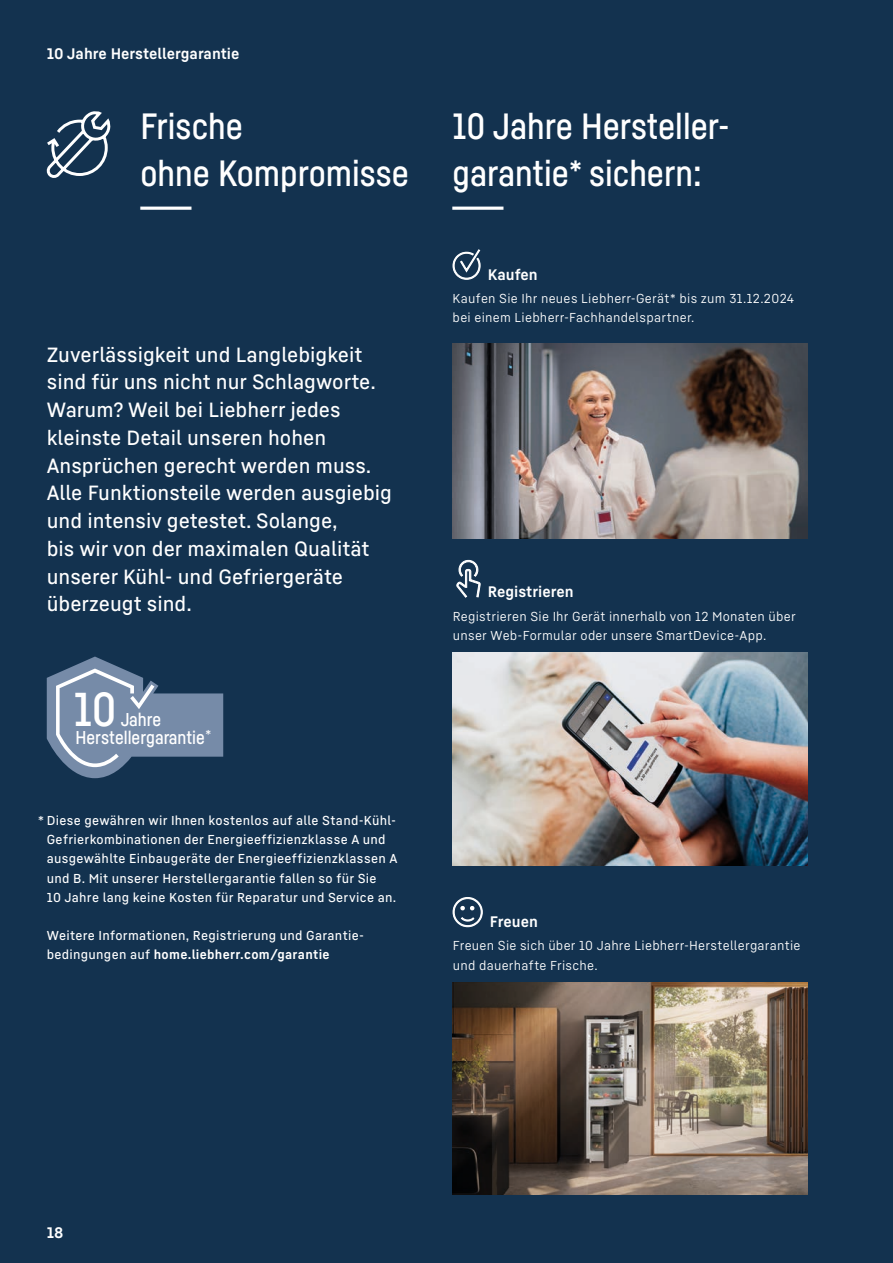
<style>
.page{position:relative;width:893px;height:1263px;background:#13324f}
.page>*{position:absolute;margin:0;border:0;box-sizing:border-box;transform-origin:0 0}
.t1{font:46.8px "Liebherr Head";color:#fff}
.t2{font:36px/46.8px "Liebherr Head";color:#fff}
.t3{font:500 20.25px/27.8px "Liebherr Text";color:#fff}
.t4{font:18.3px/18.3px "Liebherr Head";color:#fff;text-align:center}
.t5{font:700 15px "Liebherr Text";color:#fff}
.t6{font:500 12.75px/19.2px "Liebherr Text";letter-spacing:.02em;color:#fff}
.t7{font:12.75px/19.2px "Liebherr Text";letter-spacing:.02em;color:#fff}
.s1{font-weight:700}
</style>
<div class="page">
<svg style="left:47px;top:111px;width:63px;height:67px"></svg>
<img style="left:453px;top:982px;width:355px;height:213px">
<svg style="left:453px;top:897px;width:30px;height:30px"></svg>
<svg style="left:456px;top:560px;width:24px;height:38px"></svg>
<svg style="left:452px;top:249px;width:29px;height:31px"></svg>
<img style="left:453px;top:344px;width:355px;height:194px">
<img style="left:453px;top:653px;width:355px;height:212px">
<svg style="left:47px;top:656px;width:176px;height:122px"></svg>
<p class="t5" style="left:47px;top:44px;width:194px">10 Jahre Herstellergarantie</p>
<h2 class="t2" style="left:140px;top:102px;width:270px">Frische<br>ohne Kompromisse ⸺</h2>
<h2 class="t2" style="left:453px;top:102px;width:279px">10 Jahre Hersteller&shy;garantie* sichern: ⸺</h2>
<p class="t3" style="left:47px;top:340px;width:347px">Zuverlässigkeit und Langlebigkeit sind für uns nicht nur Schlagworte.<br>Warum? Weil bei Liebherr jedes kleinste Detail unseren hohen<br>Ansprüchen gerecht werden muss.<br>Alle Funktionsteile werden ausgiebig und intensiv getestet. Solange,<br>bis wir von der maximalen Qualität unserer Kühl- und Gefriergeräte überzeugt sind.</p>
<h1 class="t1" style="left:74px;top:681px;width:44px">10</h1>
<h3 class="t4" style="left:75px;top:710px;width:131px">Jahre<br>Herstellergarantie</h3>
<p class="t6" style="left:205px;top:725px;width:8px">*</p>
<p class="t6" style="left:47px;top:810px;width:352px;text-indent:-9px">* Diese gewähren wir Ihnen kostenlos auf alle Stand-Kühl-Gefrierkombinationen der Energieeffizienzklasse A und ausgewählte Einbaugeräte der Energieeffizienzklassen A und B. Mit unserer Herstellergarantie fallen so für Sie<br>10 Jahre lang keine Kosten für Reparatur und Service an.</p>
<p class="t6" style="left:47px;top:925px;width:319px">Weitere Informationen, Registrierung und Garantie&shy;bedingungen auf <span class="s1">home.liebherr.com/garantie</span></p>
<p class="t5" style="left:488px;top:264px;width:51px">Kaufen</p>
<p class="t7" style="left:453px;top:288px;width:343px">Kaufen Sie Ihr neues Liebherr-Gerät* bis zum 31.12.2024 bei einem Liebherr-Fachhandelspartner.</p>
<p class="t5" style="left:488px;top:582px;width:87px">Registrieren</p>
<p class="t7" style="left:453px;top:606px;width:344px">Registrieren Sie Ihr Gerät innerhalb von 12 Monaten über unser Web-Formular oder unsere SmartDevice-App.</p>
<p class="t5" style="left:490px;top:911px;width:50px">Freuen</p>
<p class="t7" style="left:453px;top:936px;width:349px">Freuen Sie sich über 10 Jahre Liebherr-Herstellergarantie und dauerhafte Frische.</p>
<p class="t5" style="left:47px;top:1223px;width:18px">18</p>
</div>
